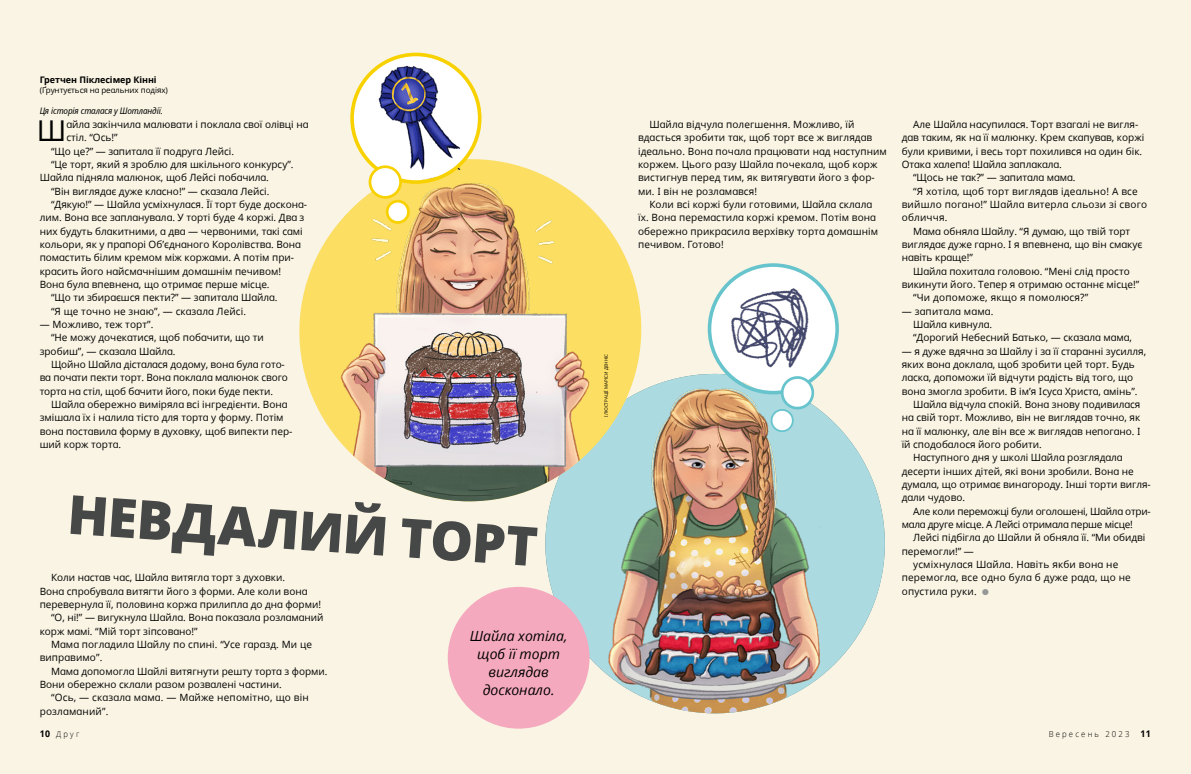
<style>
.page{position:relative;width:1191px;height:774px;background:#f9f4e3}
.page>*{position:absolute;margin:0;border:0;box-sizing:border-box;transform-origin:0 0}
.h1_Housearama{font:800 54px "Dots Solidlds Lat";color:#464747}
.p1_first{font:28.7px "Dots Solidlds Lat";color:#000}
.t1{font:italic 14px/18px "Dots Solidlds Lat";color:#000;text-align:center}
.p1{font:10px/13.3px "Dots Solidlds Lat";color:#000}
.p1-2{font:10px/13.3px "Dots Solidlds Lat";letter-spacing:.02em;color:#000}
.p1-3{font:10px/13.3px "Dots Solidlds Lat";letter-spacing:-.02em;color:#000}
.p1_first-2{font:10px/13.3px "Dots Solidlds Lat";color:#000}
.p1_bio{font:italic 9px "Dots Solid Condlds Lat";letter-spacing:-.01em;color:#000}
.p1_author-name{font:700 9px "Dots Solidlds Lat";letter-spacing:-.005em;color:#000}
.t2{font:300 8.2px "Dots Solidlds Lat";letter-spacing:.28em;color:#000;scale:.95 1}
.p1_author-role{font:8px "Dots Solidlds Lat";letter-spacing:-.005em;color:#000}
.t3{font:4.5px "Dots Solidlds Lat";color:#000}
.s1{font-family:"Ding P Ilds Dpi";font-size:8.5px;color:#969798}
.s2{font-weight:700;font-size:9.2px}
</style>
<div class="page">
<div style="left:545px;top:374px;width:340px;height:339px;background:#abdae0;border-radius:50%"></div>
<img style="left:545px;top:374px;width:280px;height:339px">
<img style="left:709px;top:265px;width:122px;height:128px">
<div style="left:707px;top:263px;width:132px;height:131px;border:4px solid #67c4cc;border-radius:50%"></div>
<svg style="left:770px;top:376px;width:44px;height:57px"></svg>
<div style="left:448px;top:587px;width:141px;height:142px;background:#f5a9be;border-radius:50%"></div>
<svg style="left:299px;top:159px;width:353px;height:351px"></svg>
<div style="left:299px;top:162px;width:340px;height:339px;background:#fcde62;border-radius:50%"></div>
<img style="left:336px;top:162px;width:303px;height:339px">
<img style="left:352px;top:61px;width:128px;height:121px">
<div style="left:350px;top:53px;width:131px;height:131px;border:4px solid #f8d100;border-radius:50%"></div>
<div style="left:370px;top:167px;width:30px;height:30px;background:#fff;border-radius:50%"></div>
<div style="left:368px;top:165px;width:34px;height:34px;border:3px solid #f8d100;border-radius:50%"></div>
<div style="left:387px;top:201px;width:21px;height:21px;background:#fff;border-radius:50%"></div>
<div style="left:386px;top:200px;width:24px;height:24px;border:3px solid #f8d100;border-radius:50%"></div>
<p class="p1_author-name" style="left:40px;top:73px;width:119px">Гретчен Піклесімер Кінні</p>
<p class="p1_author-role" style="left:40px;top:85px;width:130px">(Ґрунтується на реальних подіях)</p>
<p class="p1_bio" style="left:40px;top:105px;width:124px">Ця історія сталася у Шотландії.</p>
<p class="p1_first" style="left:37px;top:110px;width:31px">Ш</p>
<p class="p1_first-2" style="left:66px;top:118px;width:243px">айла закінчила малювати і поклала свої олівці на стіл. “Ось!”</p>
<p class="p1" style="left:51px;top:144px;width:184px">“Що це?” — запитала її подруга Лейсі.</p>
<p class="p1" style="left:40px;top:158px;width:255px;text-indent:11px">“Це торт, який я зроблю для шкільного конкурсу”.<br>Шайла підняла малюнок, щоб Лейсі побачила.</p>
<p class="p1" style="left:51px;top:184px;width:220px">“Він виглядає дуже класно!” — сказала Лейсі.</p>
<p class="p1" style="left:40px;top:198px;width:269px;text-indent:11px">“Дякую!” — Шайла усміхнулася. Її торт буде доскона&shy;лим. Вона все запланувала. У торті буде 4 коржі. Два з них будуть блакитними, а два — червоними, такі самі кольори, як у прапорі Об’єднаного Королівства. Вона помастить білим кремом між коржами. А потім при&shy;красить його найсмачнішим домашнім печивом!<br>Вона була впевнена, що отримає перше місце.</p>
<p class="p1" style="left:51px;top:291px;width:228px">“Що ти збираєшся пекти?” — запитала Шайла.</p>
<p class="p1" style="left:51px;top:304px;width:196px">“Я ще точно не знаю”, — сказала Лейсі.</p>
<p class="p1" style="left:40px;top:318px;width:115px">— Можливо, теж торт”.</p>
<p class="p1" style="left:40px;top:331px;width:226px;text-indent:11px">“Не можу дочекатися, щоб побачити, що ти зробиш”, — сказала Шайла.</p>
<p class="p1" style="left:40px;top:358px;width:250px;text-indent:11px">Щойно Шайла дісталася додому, вона була гото&shy;ва почати пекти торт. Вона поклала малюнок свого торта на стіл, щоб бачити його, поки буде пекти.</p>
<p class="p1" style="left:40px;top:398px;width:254px;text-indent:11px">Шайла обережно виміряла всі інгредієнти. Вона змішала їх і налила тісто для торта у форму. Потім вона поставила форму в духовку, щоб випекти пер&shy;ший корж торта.</p>
<p class="h1_Housearama" style="left:71px;top:473px;width:472px;rotate:4deg">НЕВДАЛИЙ ТОРТ</p>
<p class="p1" style="left:40px;top:571px;width:283px;text-indent:11px">Коли настав час, Шайла витягла торт з духовки.<br>Вона спробувала витягти його з форми. Але коли вона перевернула її, половина коржа прилипла до дна форми!</p>
<p class="p1" style="left:40px;top:611px;width:285px;text-indent:11px">“О, ні!” — вигукнула Шайла. Вона показала розламаний корж мамі. “Мій торт зіпсовано!”</p>
<p class="p1" style="left:40px;top:638px;width:274px;text-indent:11px">Мама погладила Шайлу по спині. “Усе гаразд. Ми це виправимо”.</p>
<p class="p1" style="left:40px;top:664px;width:289px;text-indent:11px">Мама допомогла Шайлі витягнути решту торта з форми.<br>Вони обережно склали разом розвалені частини.</p>
<p class="p1-2" style="left:40px;top:691px;width:271px;text-indent:11px">“Ось, — сказала мама. — Майже непомітно, що він розламаний”.</p>
<p class="t1" style="left:470px;top:627px;width:99px">Шайла хотіла, щоб її торт виглядав досконало.</p>
<p class="t3" style="left:603px;top:417px;width:65px;rotate:-90deg">ІЛЮСТРАЦІЇ МАРІСИ ДЕННІС</p>
<p class="p1" style="left:638px;top:118px;width:250px;text-indent:11px">Шайла відчула полегшення. Можливо, їй вдасться зробити так, щоб торт все ж виглядав ідеально. Вона почала працювати над наступним коржем. Цього разу Шайла почекала, щоб корж вистигнув перед тим, як витягувати його з фор&shy;ми. І він не розламався!</p>
<p class="p1" style="left:638px;top:198px;width:242px;text-indent:11px">Коли всі коржі були готовими, Шайла склала їх. Вона перемастила коржі кремом. Потім вона обережно прикрасила верхівку торта домашнім печивом. Готово!</p>
<p class="p1" style="left:901px;top:118px;width:244px;text-indent:11px">Але Шайла насупилася. Торт взагалі не вигля&shy;дав таким, як на її малюнку. Крем скапував, коржі були кривими, і весь торт похилився на один бік.<br>Отака халепа! Шайла заплакала.</p>
<p class="p1" style="left:913px;top:171px;width:164px">“Щось не так?” — запитала мама.</p>
<p class="p1-2" style="left:901px;top:184px;width:247px;text-indent:11px">“Я хотіла, щоб торт виглядав ідеально! А все вийшло погано!” Шайла витерла сльози зі свого обличчя.</p>
<p class="p1" style="left:901px;top:224px;width:242px;text-indent:11px">Мама обняла Шайлу. “Я думаю, що твій торт виглядає дуже гарно. І я впевнена, що він смакує навіть краще!”</p>
<p class="p1" style="left:901px;top:264px;width:239px;text-align:center">Шайла похитала головою. “Мені слід просто викинути його. Тепер я отримаю останнє місце!”</p>
<p class="p1-2" style="left:913px;top:291px;width:177px">“Чи допоможе, якщо я помолюся?”</p>
<p class="p1-2" style="left:901px;top:304px;width:93px">— запитала мама.</p>
<p class="p1" style="left:913px;top:318px;width:80px">Шайла кивнула.</p>
<p class="p1" style="left:913px;top:331px;width:220px">“Дорогий Небесний Батько, — сказала мама,</p>
<p class="p1" style="left:901px;top:344px;width:246px">— я дуже вдячна за Шайлу і за її старанні зусилля, яких вона доклала, щоб зробити цей торт. Будь ласка, допоможи їй відчути радість від того, що вона змогла зробити. В ім’я Ісуса Христа, амінь”.</p>
<p class="p1" style="left:901px;top:398px;width:240px;text-align:justify;text-indent:11px">Шайла відчула спокій. Вона знову подивилася на свій торт. Можливо, він не виглядав точно, як на її малюнку, але він все ж виглядав непогано. І їй сподобалося його робити.</p>
<p class="p1" style="left:901px;top:451px;width:251px;text-indent:11px">Наступного дня у школі Шайла розглядала десерти інших дітей, які вони зробили. Вона не думала, що отримає винагороду. Інші торти вигля&shy;дали чудово.</p>
<p class="p1-3" style="left:901px;top:504px;width:251px;text-indent:11px">Але коли переможці були оголошені, Шайла отри&shy;мала друге місце. А Лейсі отримала перше місце!</p>
<p class="p1" style="left:901px;top:531px;width:245px;text-indent:11px">Лейсі підбігла до Шайли й обняла її. “Ми обидві перемогли!” —</p>
<p class="p1-2" style="left:901px;top:558px;width:231px;text-indent:11px">усміхнулася Шайла. Навіть якби вона не перемогла, все одно була б дуже рада, що не опустила руки. <span class="s1">●</span></p>
<p class="t2" style="left:40px;top:728px;width:43px"><span class="s2">10</span> Друг</p>
<p class="t2" style="left:1048px;top:728px;width:109px">Вересень 2023 <span class="s2">11</span></p>
</div>
